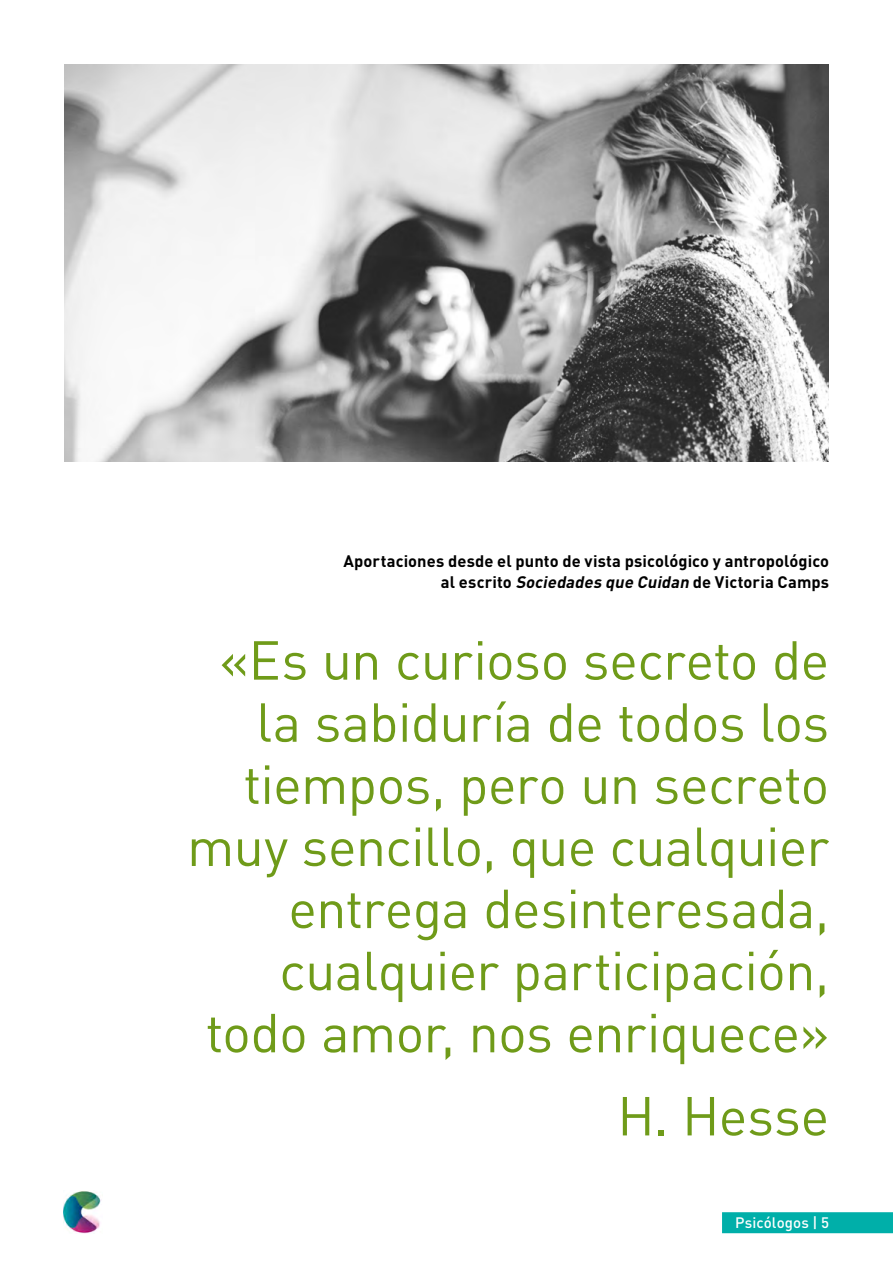
<style>
.page{position:relative;width:893px;height:1263px;background:#fff}
.page>*{position:absolute;margin:0;border:0;box-sizing:border-box;transform-origin:0 0}
.t1{font:54px/62.1px "DIN Pro";letter-spacing:-.015em;color:#6f9b19;text-align:right}
.t2{font:700 16.5px/21px "DIN Pro";letter-spacing:.005em;color:#000;text-align:right}
.t3{font:500 15px "DIN Pro";letter-spacing:.005em;color:#fff}
.s1{font-style:italic}
</style>
<div class="page">
<img style="left:65px;top:65px;width:763px;height:397px">
<img style="left:64px;top:1191px;width:37px;height:42px">
<div style="left:722px;top:1212px;width:171px;height:21px;background:#00afa9"></div>
<p class="t2" style="left:343px;top:550px;width:487px">Aportaciones desde el punto de vista psicológico y antropológico al escrito <span class="s1">Sociedades que Cuidan</span> de Victoria Camps</p>
<p class="t1" style="left:187px;top:627px;width:644px">«Es un curioso secreto de la sabiduría de todos los tiempos, pero un secreto muy sencillo, que cualquier entrega desinteresada, cualquier participación, todo amor, nos enriquece»</p>
<p class="t1" style="left:617px;top:1083px;width:213px">H. Hesse</p>
<p class="t3" style="left:735px;top:1212px;width:95px">Psicólogos | 5</p>
</div>
